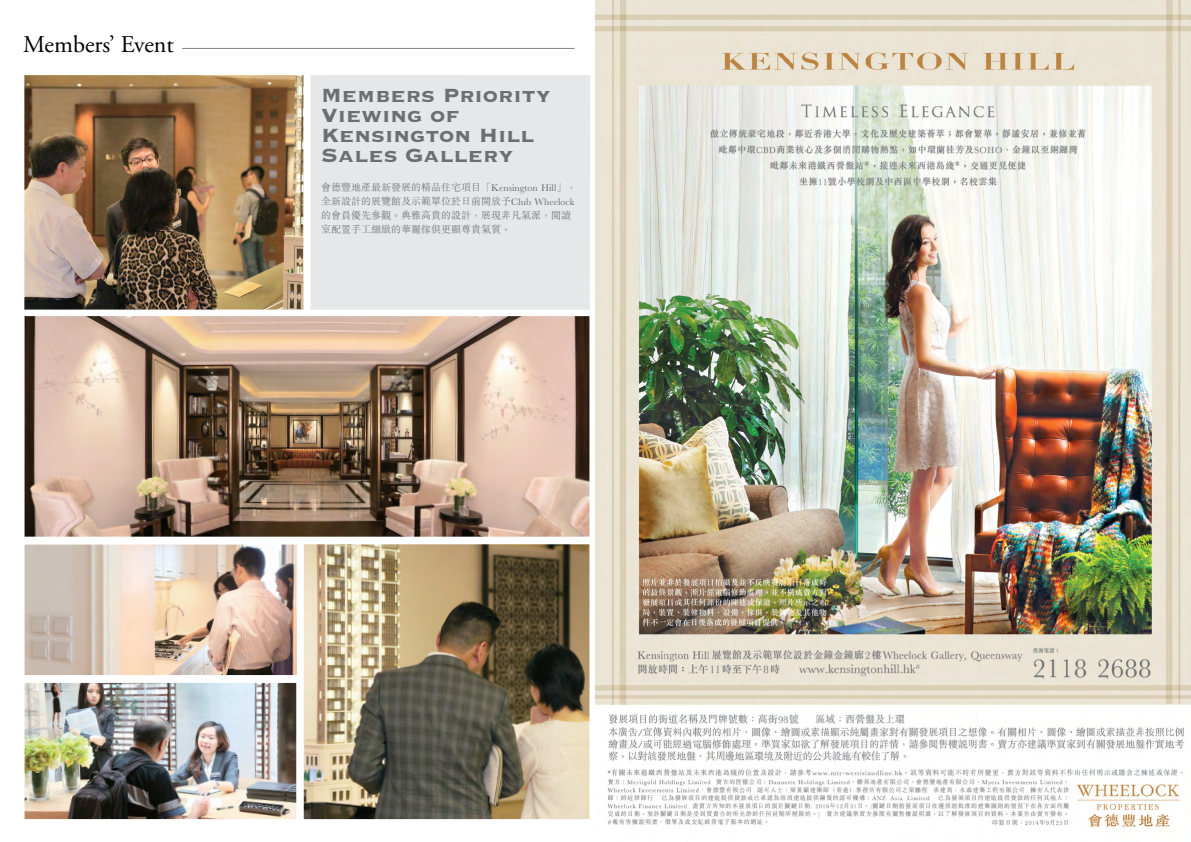
<style>
.page{position:relative;width:1191px;height:842px;background:#fff}
.page>*{position:absolute;margin:0;border:0;box-sizing:border-box;transform-origin:0 0}
.t1{font:700 25px/20px "Copperplate";color:#6d6e71}
.t2{font:24px "Adobe Garamond Pro";color:#000}
.t3{font:300 10px/14px "M Sung HK";color:#6d6e71}
</style>
<div class="page">
<img style="left:25px;top:544px;width:272px;height:131px">
<img style="left:25px;top:683px;width:271px;height:136px">
<img style="left:25px;top:316px;width:564px;height:221px">
<img style="left:24px;top:75px;width:279px;height:235px">
<img style="left:304px;top:544px;width:285px;height:275px">
<div style="left:310px;top:75px;width:280px;height:235px;background:#e6e7e8"></div>
<hr style="left:182px;top:48px;width:392px;height:1px;background:#808284">
<img style="left:595px;top:0;width:596px;height:827px">
<h2 class="t2" style="left:23px;top:30px;width:152px">Members’ Event</h2>
<h1 class="t1" style="left:321px;top:84px;width:231px">Members Priority<br>Viewing of<br>Kensington Hill<br>Sales Gallery</h1>
<p class="t3" style="left:321px;top:180px;width:257px">會德豐地產最新發展的精品住宅項目「Kensington Hill」，全新設計的展覽館及示範單位於日前開放予Club Wheelock的會員優先參觀。典雅高貴的設計，展現非凡氣派，閱讀室配置手工細緻的華麗傢俱更顯尊貴氣質。</p>
</div>
